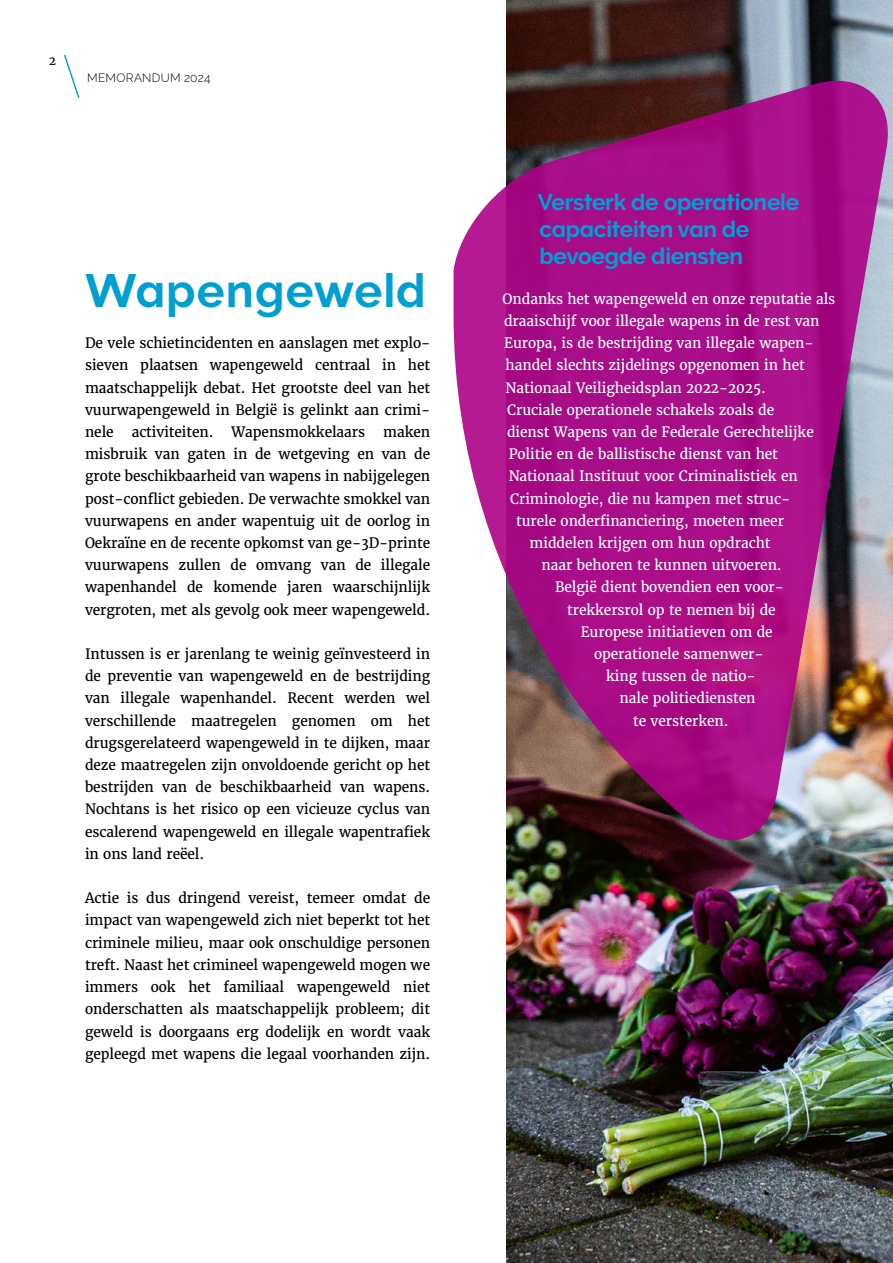
<style>
.page{position:relative;width:893px;height:1263px;background:#fff}
.page>*{position:absolute;margin:0;border:0;box-sizing:border-box;transform-origin:0 0}
.t1{font:700 46.5px "Raleway";letter-spacing:.025em;color:#009fd2}
.t2{font:700 22.5px/27px "Raleway";letter-spacing:-.01em;color:#009fd2}
.t3{font:14.25px/22.2px "Merriweather";letter-spacing:-.005em;color:#000;text-align:justify}
.t4{font:14.25px "Merriweather";letter-spacing:-.005em;color:#fff}
.t5{font:300 12px "Raleway";letter-spacing:.025em;color:#000}
.t6{font:12px "Merriweather";color:#000}
</style>
<div class="page">
<svg style="left:63px;top:54px;width:17px;height:44px"></svg>
<img style="left:506px;top:0;width:387px;height:1263px">
<img style="left:453px;top:70px;width:440px;height:784px">
<p class="t6" style="left:49px;top:53px;width:9px">2</p>
<p class="t5" style="left:87px;top:71px;width:125px">MEMORANDUM 2024</p>
<h1 class="t1" style="left:85px;top:264px;width:342px">Wapengeweld</h1>
<p class="t3" style="left:85px;top:332px;width:347px">De vele schietincidenten en aanslagen met explo&shy;sieven plaatsen wapengeweld centraal in het maatschappelijk debat. Het grootste deel van het vuurwapengeweld in België is gelinkt aan crimi&shy;nele</p>
<p class="t3" style="left:85px;top:421px;width:347px;text-indent:298px">maken misbruik van gaten in de wetgeving en van de grote beschikbaarheid van wapens in nabijgelegen post-conflict gebieden. De verwachte smokkel van vuurwapens en ander wapentuig uit de oorlog in Oekraïne en de recente opkomst van ge-3D-printe vuurwapens zullen de omvang van de illegale wapenhandel de komende jaren waarschijnlijk vergroten, met als gevolg ook meer wapengeweld.</p>
<p class="t3" style="left:85px;top:643px;width:347px">Intussen is er jarenlang te weinig geïnvesteerd in de preventie van wapengeweld en de bestrijding van illegale wapenhandel. Recent werden wel verschillende maatregelen genomen om het drugsgerelateerd wapengeweld in te dijken, maar deze maatregelen zijn onvoldoende gericht op het bestrijden van de beschikbaarheid van wapens.<br>Nochtans is het risico op een vicieuze cyclus van escalerend wapengeweld en illegale wapentrafiek in ons land reëel.</p>
<p class="t3" style="left:85px;top:887px;width:347px">Actie is dus dringend vereist, temeer omdat de impact van wapengeweld zich niet beperkt tot het criminele milieu, maar ook onschuldige personen treft. Naast het crimineel wapengeweld mogen we immers ook het familiaal wapengeweld niet onderschatten als maatschappelijk probleem; dit geweld is doorgaans erg dodelijk en wordt vaak gepleegd met wapens die legaal voorhanden zijn.</p>
<p class="t3" style="left:132px;top:421px;width:83px">activiteiten.</p>
<p class="t3" style="left:232px;top:421px;width:135px">Wapensmokkelaars</p>
<h2 class="t2" style="left:538px;top:189px;width:263px">Versterk de operationele capaciteiten van de bevoegde diensten</h2>
<p class="t4" style="left:503px;top:290px;width:334px">Ondanks het wapengeweld en onze reputatie als</p>
<p class="t4" style="left:504px;top:312px;width:317px">draaischijf voor illegale wapens in de rest van</p>
<p class="t4" style="left:504px;top:334px;width:311px">Europa, is de bestrijding van illegale wapen-</p>
<p class="t4" style="left:506px;top:356px;width:301px">handel slechts zijdelings opgenomen in het</p>
<p class="t4" style="left:506px;top:379px;width:262px">Nationaal Veiligheidsplan 2022-2025.</p>
<p class="t4" style="left:507px;top:401px;width:269px">Cruciale operationele schakels zoals de</p>
<p class="t4" style="left:507px;top:423px;width:308px">dienst Wapens van de Federale Gerechtelijke</p>
<p class="t4" style="left:509px;top:445px;width:271px">Politie en de ballistische dienst van het</p>
<p class="t4" style="left:509px;top:467px;width:291px">Nationaal Instituut voor Criminalistiek en</p>
<p class="t4" style="left:510px;top:490px;width:281px">Criminologie, die nu kampen met struc-</p>
<p class="t4" style="left:516px;top:512px;width:269px">turele onderfinanciering, moeten meer</p>
<p class="t4" style="left:530px;top:534px;width:242px">middelen krijgen om hun opdracht</p>
<p class="t4" style="left:542px;top:556px;width:242px">naar behoren te kunnen uitvoeren.</p>
<p class="t4" style="left:555px;top:578px;width:230px">België dient bovendien een voor-</p>
<p class="t4" style="left:567px;top:601px;width:210px">trekkersrol op te nemen bij de</p>
<p class="t4" style="left:581px;top:623px;width:194px">Europese initiatieven om de</p>
<p class="t4" style="left:594px;top:645px;width:171px">operationele samenwer-</p>
<p class="t4" style="left:606px;top:667px;width:151px">king tussen de natio-</p>
<p class="t4" style="left:620px;top:689px;width:137px">nale politiediensten</p>
<p class="t4" style="left:633px;top:712px;width:97px">te versterken.</p>
</div>
